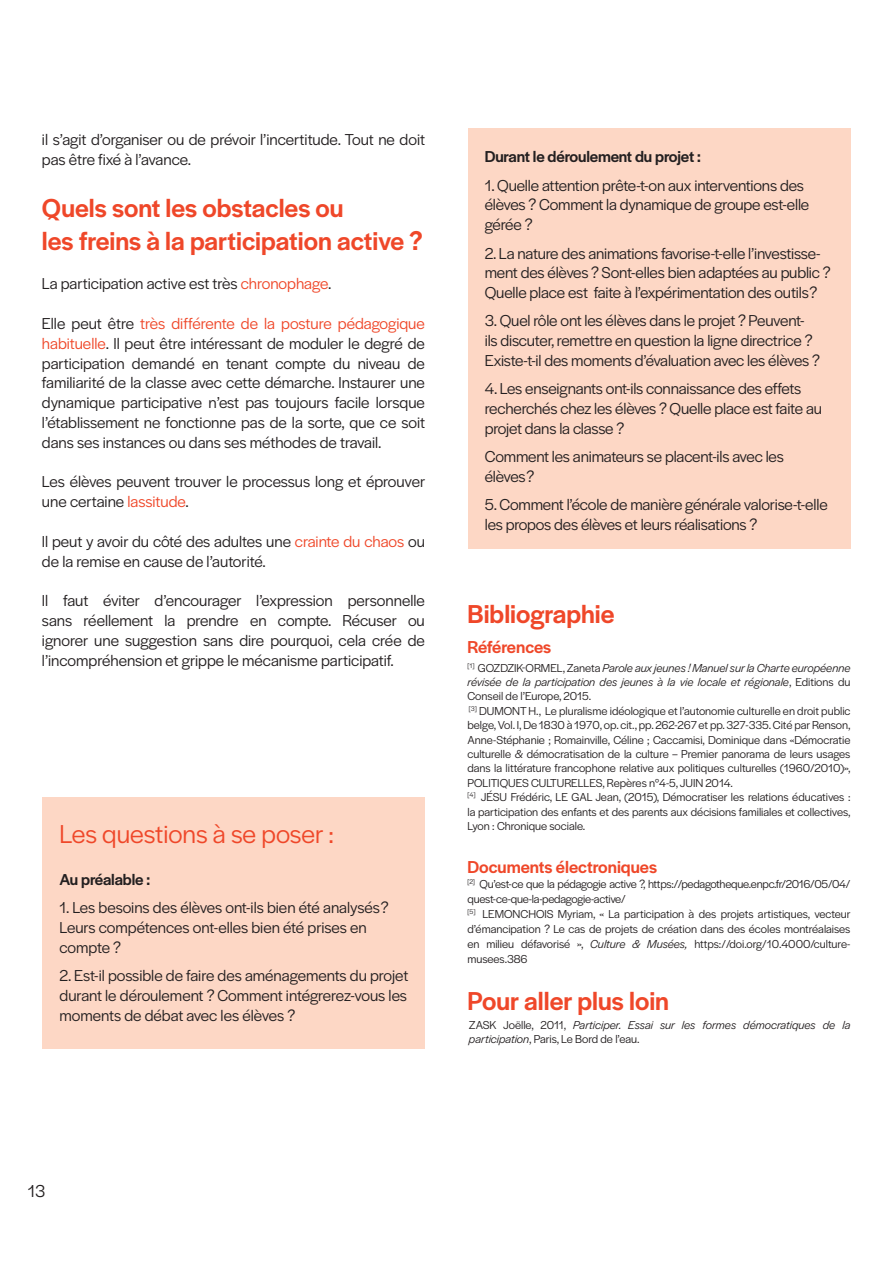
<style>
.page{position:relative;width:893px;height:1263px;background:#fff}
.page>*{position:absolute;margin:0;border:0;box-sizing:border-box;transform-origin:0 0}
.SOUS_TITRE_1{font:500 27px "Halyard Display";color:#ef4729}
.SOUS_TITRE_1-2{font:27px "Halyard Display";color:#ef4729}
.SOUS_TITRE_1-3{font:500 18px "Halyard Display";color:#ef4729}
.t1{font:18px "Halyard Display";color:#231f20}
.t2{font:16.5px/19.8px "Halyard Display";letter-spacing:-.01em;color:#231f20}
.t3{font:500 16.5px "Halyard Display";letter-spacing:-.01em;color:#231f20}
.t4{font:12px/14.4px "Halyard Display";letter-spacing:-.005em;color:#231f20;text-align:justify}
.t5{font:italic 12px/14.4px "Halyard Display";color:#231f20;text-align:justify}
.s1{color:#ef4729}
.s2{font-style:normal}
.s3{font-style:italic}
</style>
<div class="page">
<div style="left:43px;top:797px;width:382px;height:252px;background:#fdd7c5"></div>
<div style="left:468px;top:128px;width:382px;height:421px;background:#fdd7c5"></div>
<p class="t2" style="left:42px;top:129px;width:385px">il s’agit d’organiser ou de prévoir l’incertitude. Tout ne doit pas être fixé à l’avance.</p>
<p class="SOUS_TITRE_1" style="left:42px;top:189px;width:303px">Quels sont les obstacles ou</p>
<p class="SOUS_TITRE_1" style="left:42px;top:222px;width:382px">les freins à la participation active ?</p>
<p class="t2" style="left:42px;top:273px;width:291px">La participation active est très <span class="s1">chronophage</span>.</p>
<p class="t2" style="left:42px;top:313px;width:385px;text-align:justify">Elle peut être <span class="s1">très différente de la posture pédagogique habituelle</span>. Il peut être intéressant de moduler le degré de participation demandé en tenant compte du niveau de familiarité de la classe avec cette démarche. Instaurer une dynamique participative n’est pas toujours facile lorsque l’établissement ne fonctionne pas de la sorte, que ce soit dans ses instances ou dans ses méthodes de travail.</p>
<p class="t2" style="left:42px;top:471px;width:385px">Les élèves peuvent trouver le processus long et éprouver une certaine <span class="s1">lassitude</span>.</p>
<p class="t2" style="left:42px;top:530px;width:384px">Il peut y avoir du côté des adultes une <span class="s1">crainte du chaos</span> ou de la remise en cause de l’autorité.</p>
<p class="t2" style="left:42px;top:590px;width:384px;text-align:justify">Il faut éviter d’encourager l’expression personnelle sans réellement la prendre en compte. Récuser ou ignorer une suggestion sans dire pourquoi, cela crée de l’incompréhension et grippe le mécanisme participatif.</p>
<p class="SOUS_TITRE_1" style="left:467px;top:595px;width:148px">Bibliographie</p>
<p class="t3" style="left:485px;top:145px;width:218px">Durant le déroulement du projet :</p>
<p class="t2" style="left:485px;top:174px;width:326px">1. Quelle attention prête-t-on aux interventions des élèves ? Comment la dynamique de groupe est-elle gérée ?</p>
<p class="t2" style="left:485px;top:242px;width:348px">2. La nature des animations favorise-t-elle l’investisse&shy;ment des élèves ? Sont-elles bien adaptées au public ?<br>Quelle place est faite à l’expérimentation des outils ?</p>
<p class="t2" style="left:485px;top:310px;width:337px">3. Quel rôle ont les élèves dans le projet ? Peuvent&shy;ils discuter, remettre en question la ligne directrice ?<br>Existe-t-il des moments d’évaluation avec les élèves ?</p>
<p class="t2" style="left:485px;top:378px;width:339px">4. Les enseignants ont-ils connaissance des effets recherchés chez les élèves ? Quelle place est faite au projet dans la classe ?</p>
<p class="t2" style="left:485px;top:446px;width:301px">Comment les animateurs se placent-ils avec les élèves ?</p>
<p class="t2" style="left:485px;top:494px;width:344px">5. Comment l’école de manière générale valorise-t-elle les propos des élèves et leurs réalisations ?</p>
<p class="SOUS_TITRE_1-3" style="left:467px;top:634px;width:85px">Références</p>
<p class="t5" style="left:467px;top:660px;width:384px"><sup>[1]</sup> <span class="s2">GOZDZIK-ORMEL, Zaneta</span> Parole aux jeunes ! Manuel sur la Charte européenne révisée de la participation des jeunes à la vie locale et régionale<span class="s2">, Editions du Conseil de l’Europe, 2015.</span></p>
<p class="t4" style="left:467px;top:703px;width:385px"><sup>[3]</sup> DUMONT H., Le pluralisme idéologique et l’autonomie culturelle en droit public belge, Vol. I, De 1830 à 1970, op. cit., pp. 262-267 et pp. 327-335. Cité par Renson, Anne-Stéphanie ; Romainville, Céline ; Caccamisi, Dominique dans «Démocratie culturelle &amp; démocratisation de la culture – Premier panorama de leurs usages dans la littérature francophone relative aux politiques culturelles (1960/2010)», POLITIQUES CULTURELLES, Repères n°4-5, JUIN 2014.</p>
<p class="t4" style="left:467px;top:789px;width:385px"><sup>[4]</sup> JÉSU Frédéric, LE GAL Jean, (2015), Démocratiser les relations éducatives : la participation des enfants et des parents aux décisions familiales et collectives, Lyon : Chronique sociale.</p>
<p class="SOUS_TITRE_1-3" style="left:467px;top:854px;width:191px">Documents électroniques</p>
<p class="t4" style="left:467px;top:876px;width:384px;line-height:15px"><sup>[2]</sup> Qu’est-ce que la pédagogie active ?, https://pedagotheque.enpc.fr/2016/05/04/ quest-ce-que-la-pedagogie-active/</p>
<p class="t4" style="left:467px;top:906px;width:385px;line-height:15px"><sup>[5]</sup> LEMONCHOIS Myriam, « La participation à des projets artistiques, vecteur d’émancipation ? Le cas de projets de création dans des écoles montréalaises en milieu défavorisé », <span class="s3">Culture &amp; Musées,</span> https://doi.org/10.4000/culture&shy;musees.386</p>
<p class="SOUS_TITRE_1" style="left:467px;top:982px;width:203px">Pour aller plus loin</p>
<p class="t5" style="left:469px;top:1017px;width:383px"><span class="s2">ZASK Joëlle, 2011,</span> Participer. Essai sur les formes démocratiques de la participation<span class="s2">, Paris, Le Bord de l’eau.</span></p>
<p class="SOUS_TITRE_1-2" style="left:60px;top:815px;width:276px">Les questions à se poser :</p>
<p class="t3" style="left:60px;top:867px;width:92px">Au préalable :</p>
<p class="t2" style="left:60px;top:897px;width:331px">1. Les besoins des élèves ont-ils bien été analysés ?<br>Leurs compétences ont-elles bien été prises en compte ?</p>
<p class="t2" style="left:60px;top:965px;width:350px;text-align:justify">2. Est-il possible de faire des aménagements du projet durant le déroulement ? Comment intégrerez-vous les moments de débat avec les élèves ?</p>
<p class="t1" style="left:28px;top:1179px;width:19px">13</p>
</div>
